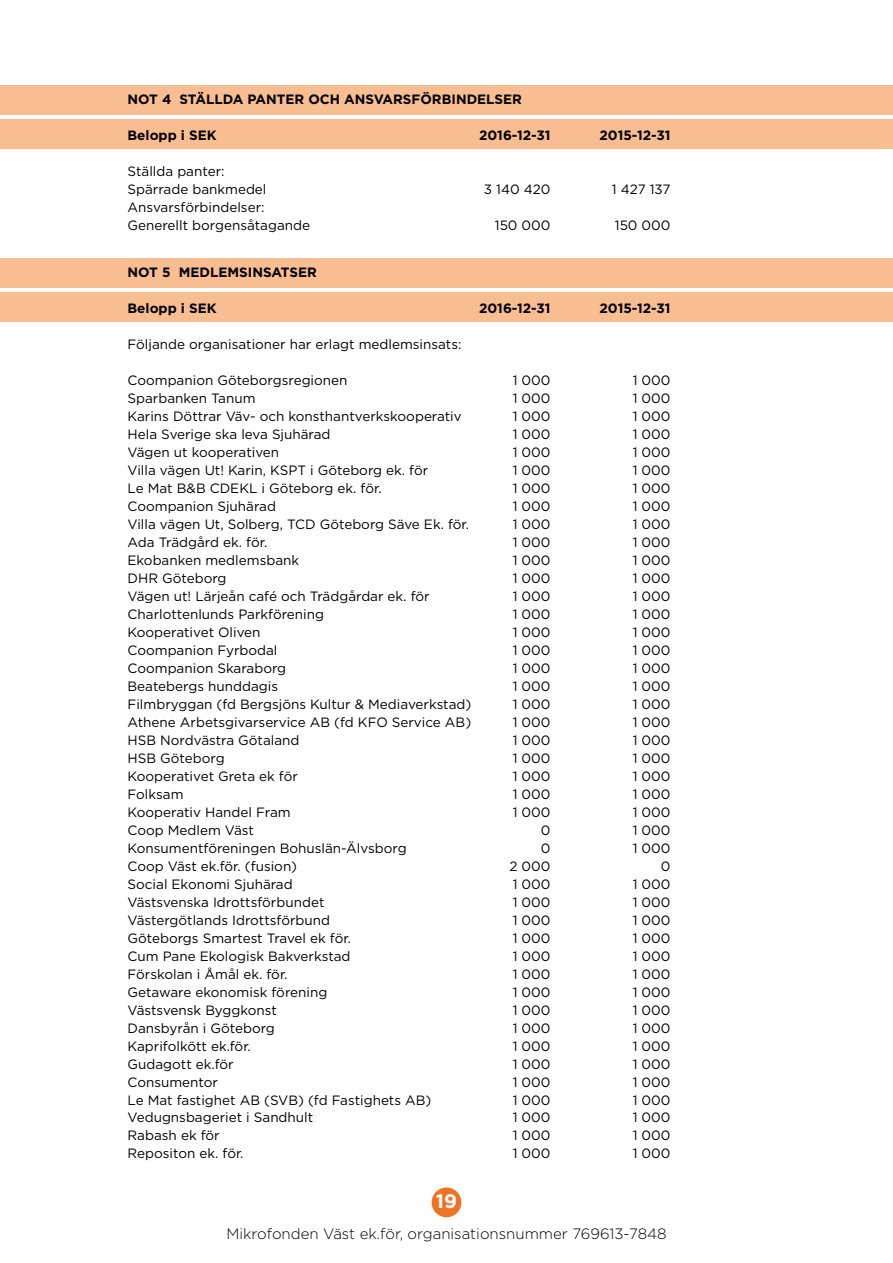
<style>
.page{position:relative;width:893px;height:1263px;background:#fff}
.page>*{position:absolute;margin:0;border:0;box-sizing:border-box;transform-origin:0 0}
.t1{font:700 19.5px "Gotham";color:#fff}
.t2{font:300 15px "Gotham";color:#000}
.t3{font:13.5px/18px "Gotham";color:#000}
.t4{font:700 13.5px "Gotham";color:#000}
</style>
<div class="page">
<div style="left:432px;top:1187px;width:29px;height:30px;background:#ee7326;border-radius:50%"></div>
<div style="left:0;top:85px;width:893px;height:30px;background:#f9bd92"></div>
<div style="left:0;top:258px;width:893px;height:30px;background:#f9bd92"></div>
<div style="left:0;top:119px;width:893px;height:30px;background:#f9bd92"></div>
<div style="left:0;top:292px;width:893px;height:30px;background:#f9bd92"></div>
<p class="t4" style="left:128px;top:91px;width:396px">NOT 4 STÄLLDA PANTER OCH ANSVARSFÖRBINDELSER</p>
<p class="t4" style="left:128px;top:127px;width:91px">Belopp i SEK</p>
<p class="t4" style="left:479px;top:127px;width:73px">2016-12-31</p>
<p class="t4" style="left:599px;top:127px;width:73px">2015-12-31</p>
<p class="t3" style="left:128px;top:162px;width:140px">Ställda panter:<br>Spärrade bankmedel</p>
<p class="t3" style="left:484px;top:180px;width:68px">3 140 420</p>
<p class="t3" style="left:612px;top:180px;width:60px">1 427 137</p>
<p class="t3" style="left:128px;top:198px;width:184px">Ansvarsförbindelser:<br>Generellt borgensåtagande</p>
<p class="t3" style="left:495px;top:216px;width:57px">150 000</p>
<p class="t3" style="left:615px;top:216px;width:57px">150 000</p>
<p class="t4" style="left:128px;top:263px;width:191px">NOT 5 MEDLEMSINSATSER</p>
<p class="t4" style="left:128px;top:299px;width:91px">Belopp i SEK</p>
<p class="t4" style="left:479px;top:299px;width:73px">2016-12-31</p>
<p class="t4" style="left:599px;top:299px;width:73px">2015-12-31</p>
<p class="t3" style="left:128px;top:334px;width:335px">Följande organisationer har erlagt medlemsinsats:</p>
<p class="t3" style="left:128px;top:370px;width:221px">Coompanion Göteborgsregionen</p>
<p class="t3" style="left:513px;top:370px;width:39px">1 000</p>
<p class="t3" style="left:633px;top:370px;width:39px">1 000</p>
<p class="t3" style="left:128px;top:388px;width:130px">Sparbanken Tanum</p>
<p class="t3" style="left:513px;top:388px;width:39px">1 000</p>
<p class="t3" style="left:633px;top:388px;width:39px">1 000</p>
<p class="t3" style="left:128px;top:406px;width:336px">Karins Döttrar Väv- och konsthantverkskooperativ</p>
<p class="t3" style="left:513px;top:406px;width:39px">1 000</p>
<p class="t3" style="left:633px;top:406px;width:39px">1 000</p>
<p class="t3" style="left:128px;top:424px;width:204px">Hela Sverige ska leva Sjuhärad</p>
<p class="t3" style="left:513px;top:424px;width:39px">1 000</p>
<p class="t3" style="left:633px;top:424px;width:39px">1 000</p>
<p class="t3" style="left:128px;top:442px;width:153px">Vägen ut kooperativen</p>
<p class="t3" style="left:513px;top:442px;width:39px">1 000</p>
<p class="t3" style="left:633px;top:442px;width:39px">1 000</p>
<p class="t3" style="left:128px;top:460px;width:302px">Villa vägen Ut! Karin, KSPT i Göteborg ek. för</p>
<p class="t3" style="left:513px;top:460px;width:39px">1 000</p>
<p class="t3" style="left:633px;top:460px;width:39px">1 000</p>
<p class="t3" style="left:128px;top:478px;width:256px">Le Mat B&amp;B CDEKL i Göteborg ek. för.</p>
<p class="t3" style="left:513px;top:478px;width:39px">1 000</p>
<p class="t3" style="left:633px;top:478px;width:39px">1 000</p>
<p class="t3" style="left:128px;top:496px;width:150px">Coompanion Sjuhärad</p>
<p class="t3" style="left:513px;top:496px;width:39px">1 000</p>
<p class="t3" style="left:633px;top:496px;width:39px">1 000</p>
<p class="t3" style="left:128px;top:514px;width:343px">Villa vägen Ut, Solberg, TCD Göteborg Säve Ek. för.</p>
<p class="t3" style="left:513px;top:514px;width:39px">1 000</p>
<p class="t3" style="left:633px;top:514px;width:39px">1 000</p>
<p class="t3" style="left:128px;top:532px;width:141px">Ada Trädgård ek. för.</p>
<p class="t3" style="left:513px;top:532px;width:39px">1 000</p>
<p class="t3" style="left:633px;top:532px;width:39px">1 000</p>
<p class="t3" style="left:128px;top:550px;width:173px">Ekobanken medlemsbank</p>
<p class="t3" style="left:513px;top:550px;width:39px">1 000</p>
<p class="t3" style="left:633px;top:550px;width:39px">1 000</p>
<p class="t3" style="left:128px;top:568px;width:101px">DHR Göteborg</p>
<p class="t3" style="left:513px;top:568px;width:39px">1 000</p>
<p class="t3" style="left:633px;top:568px;width:39px">1 000</p>
<p class="t3" style="left:128px;top:586px;width:304px">Vägen ut! Lärjeån café och Trädgårdar ek. för</p>
<p class="t3" style="left:513px;top:586px;width:39px">1 000</p>
<p class="t3" style="left:633px;top:586px;width:39px">1 000</p>
<p class="t3" style="left:128px;top:604px;width:198px">Charlottenlunds Parkförening</p>
<p class="t3" style="left:513px;top:604px;width:39px">1 000</p>
<p class="t3" style="left:633px;top:604px;width:39px">1 000</p>
<p class="t3" style="left:128px;top:622px;width:135px">Kooperativet Oliven</p>
<p class="t3" style="left:513px;top:622px;width:39px">1 000</p>
<p class="t3" style="left:633px;top:622px;width:39px">1 000</p>
<p class="t3" style="left:128px;top:640px;width:151px">Coompanion Fyrbodal</p>
<p class="t3" style="left:513px;top:640px;width:39px">1 000</p>
<p class="t3" style="left:633px;top:640px;width:39px">1 000</p>
<p class="t3" style="left:128px;top:658px;width:160px">Coompanion Skaraborg</p>
<p class="t3" style="left:513px;top:658px;width:39px">1 000</p>
<p class="t3" style="left:633px;top:658px;width:39px">1 000</p>
<p class="t3" style="left:128px;top:676px;width:152px">Beatebergs hunddagis</p>
<p class="t3" style="left:513px;top:676px;width:39px">1 000</p>
<p class="t3" style="left:633px;top:676px;width:39px">1 000</p>
<p class="t3" style="left:128px;top:694px;width:345px">Filmbryggan (fd Bergsjöns Kultur &amp; Mediaverkstad)</p>
<p class="t3" style="left:513px;top:694px;width:39px">1 000</p>
<p class="t3" style="left:633px;top:694px;width:39px">1 000</p>
<p class="t3" style="left:128px;top:712px;width:345px">Athene Arbetsgivarservice AB (fd KFO Service AB)</p>
<p class="t3" style="left:513px;top:712px;width:39px">1 000</p>
<p class="t3" style="left:633px;top:712px;width:39px">1 000</p>
<p class="t3" style="left:128px;top:730px;width:173px">HSB Nordvästra Götaland</p>
<p class="t3" style="left:513px;top:730px;width:39px">1 000</p>
<p class="t3" style="left:633px;top:730px;width:39px">1 000</p>
<p class="t3" style="left:128px;top:748px;width:99px">HSB Göteborg</p>
<p class="t3" style="left:513px;top:748px;width:39px">1 000</p>
<p class="t3" style="left:633px;top:748px;width:39px">1 000</p>
<p class="t3" style="left:128px;top:766px;width:172px">Kooperativet Greta ek för</p>
<p class="t3" style="left:513px;top:766px;width:39px">1 000</p>
<p class="t3" style="left:633px;top:766px;width:39px">1 000</p>
<p class="t3" style="left:128px;top:784px;width:57px">Folksam</p>
<p class="t3" style="left:513px;top:784px;width:39px">1 000</p>
<p class="t3" style="left:633px;top:784px;width:39px">1 000</p>
<p class="t3" style="left:128px;top:802px;width:165px">Kooperativ Handel Fram</p>
<p class="t3" style="left:513px;top:802px;width:39px">1 000</p>
<p class="t3" style="left:633px;top:802px;width:39px">1 000</p>
<p class="t3" style="left:128px;top:820px;width:128px">Coop Medlem Väst</p>
<p class="t3" style="left:541px;top:820px;width:11px">0</p>
<p class="t3" style="left:633px;top:820px;width:39px">1 000</p>
<p class="t3" style="left:128px;top:838px;width:281px">Konsumentföreningen Bohuslän-Älvsborg</p>
<p class="t3" style="left:541px;top:838px;width:11px">0</p>
<p class="t3" style="left:633px;top:838px;width:39px">1 000</p>
<p class="t3" style="left:128px;top:856px;width:171px">Coop Väst ek.för. (fusion)</p>
<p class="t3" style="left:509px;top:856px;width:43px">2 000</p>
<p class="t3" style="left:661px;top:856px;width:11px">0</p>
<p class="t3" style="left:128px;top:874px;width:167px">Social Ekonomi Sjuhärad</p>
<p class="t3" style="left:513px;top:874px;width:39px">1 000</p>
<p class="t3" style="left:633px;top:874px;width:39px">1 000</p>
<p class="t3" style="left:128px;top:892px;width:198px">Västsvenska Idrottsförbundet</p>
<p class="t3" style="left:513px;top:892px;width:39px">1 000</p>
<p class="t3" style="left:633px;top:892px;width:39px">1 000</p>
<p class="t3" style="left:128px;top:910px;width:204px">Västergötlands Idrottsförbund</p>
<p class="t3" style="left:513px;top:910px;width:39px">1 000</p>
<p class="t3" style="left:633px;top:910px;width:39px">1 000</p>
<p class="t3" style="left:128px;top:928px;width:225px">Göteborgs Smartest Travel ek för.</p>
<p class="t3" style="left:513px;top:928px;width:39px">1 000</p>
<p class="t3" style="left:633px;top:928px;width:39px">1 000</p>
<p class="t3" style="left:128px;top:946px;width:225px">Cum Pane Ekologisk Bakverkstad</p>
<p class="t3" style="left:513px;top:946px;width:39px">1 000</p>
<p class="t3" style="left:633px;top:946px;width:39px">1 000</p>
<p class="t3" style="left:128px;top:964px;width:162px">Förskolan i Åmål ek. för.</p>
<p class="t3" style="left:513px;top:964px;width:39px">1 000</p>
<p class="t3" style="left:633px;top:964px;width:39px">1 000</p>
<p class="t3" style="left:128px;top:982px;width:201px">Getaware ekonomisk förening</p>
<p class="t3" style="left:513px;top:982px;width:39px">1 000</p>
<p class="t3" style="left:633px;top:982px;width:39px">1 000</p>
<p class="t3" style="left:128px;top:1000px;width:151px">Västsvensk Byggkonst</p>
<p class="t3" style="left:513px;top:1000px;width:39px">1 000</p>
<p class="t3" style="left:633px;top:1000px;width:39px">1 000</p>
<p class="t3" style="left:128px;top:1018px;width:149px">Dansbyrån i Göteborg</p>
<p class="t3" style="left:513px;top:1018px;width:39px">1 000</p>
<p class="t3" style="left:633px;top:1018px;width:39px">1 000</p>
<p class="t3" style="left:128px;top:1036px;width:125px">Kaprifolkött ek.för.</p>
<p class="t3" style="left:513px;top:1036px;width:39px">1 000</p>
<p class="t3" style="left:633px;top:1036px;width:39px">1 000</p>
<p class="t3" style="left:128px;top:1054px;width:108px">Gudagott ek.för</p>
<p class="t3" style="left:513px;top:1054px;width:39px">1 000</p>
<p class="t3" style="left:633px;top:1054px;width:39px">1 000</p>
<p class="t3" style="left:128px;top:1072px;width:92px">Consumentor</p>
<p class="t3" style="left:513px;top:1072px;width:39px">1 000</p>
<p class="t3" style="left:633px;top:1072px;width:39px">1 000</p>
<p class="t3" style="left:128px;top:1090px;width:305px">Le Mat fastighet AB (SVB) (fd Fastighets AB)</p>
<p class="t3" style="left:513px;top:1090px;width:39px">1 000</p>
<p class="t3" style="left:633px;top:1090px;width:39px">1 000</p>
<p class="t3" style="left:128px;top:1108px;width:187px">Vedugnsbageriet i Sandhult</p>
<p class="t3" style="left:513px;top:1108px;width:39px">1 000</p>
<p class="t3" style="left:633px;top:1108px;width:39px">1 000</p>
<p class="t3" style="left:128px;top:1126px;width:94px">Rabash ek för</p>
<p class="t3" style="left:513px;top:1126px;width:39px">1 000</p>
<p class="t3" style="left:633px;top:1126px;width:39px">1 000</p>
<p class="t3" style="left:128px;top:1144px;width:118px">Repositon ek. för.</p>
<p class="t3" style="left:513px;top:1144px;width:39px">1 000</p>
<p class="t3" style="left:633px;top:1144px;width:39px">1 000</p>
<h1 class="t1" style="left:436px;top:1188px;width:23px">19</h1>
<p class="t2" style="left:226px;top:1225px;width:442px">Mikrofonden Väst ek.för, organisationsnummer 769613-7848</p>
</div>
